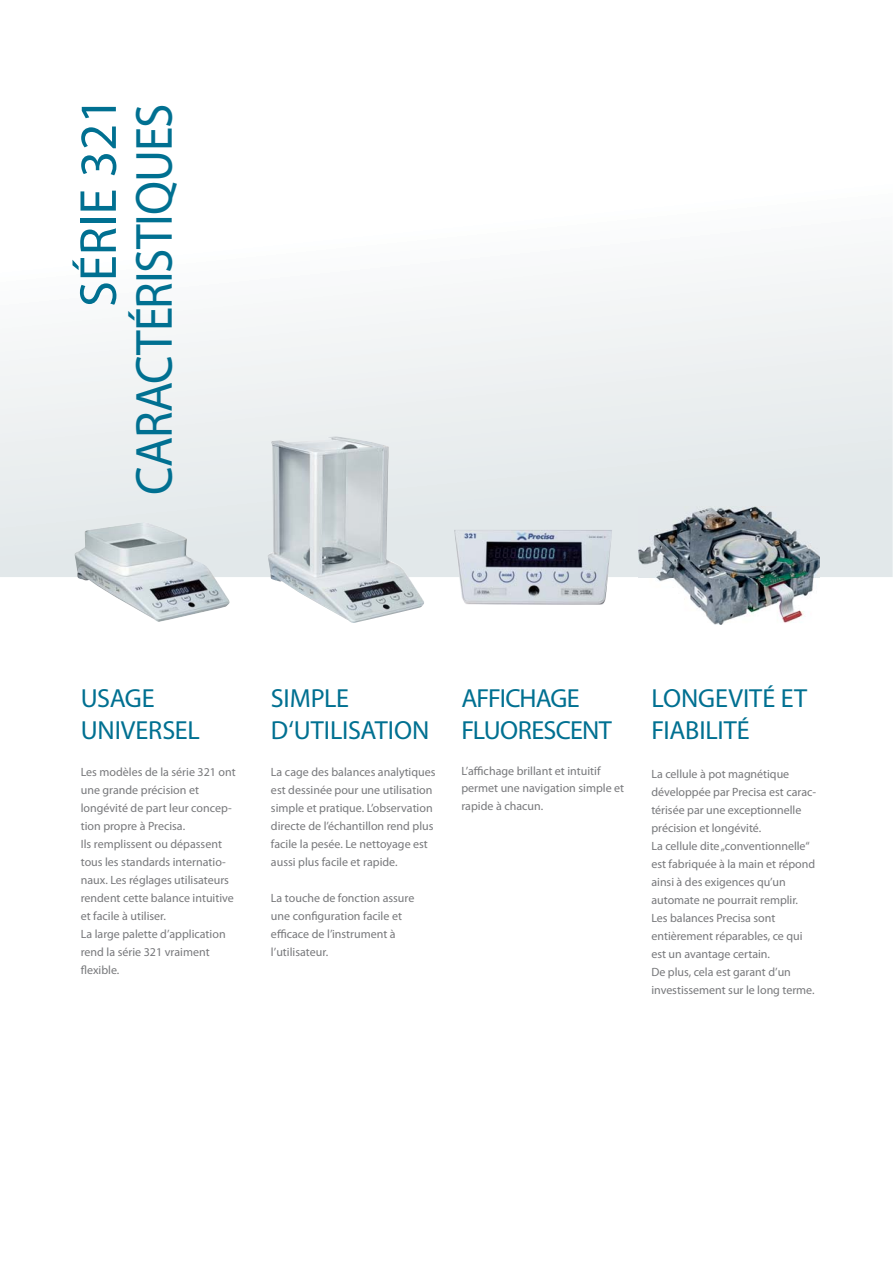
<style>
.page{position:relative;width:893px;height:1263px;background:#fff}
.page>*{position:absolute;margin:0;border:0;box-sizing:border-box;transform-origin:0 0}
.t1{font:52.5px/55.8px "Myriad Pro";letter-spacing:-.015em;color:#007091;text-align:right}
.t2{font:26.25px/31.5px "Myriad Pro";letter-spacing:-.015em;color:#007091}
.t3{font:26.25px/31.5px "Myriad Pro";letter-spacing:-.035em;color:#007091}
.t4{font:12px/18px "Myriad Pro";color:#77787b}
</style>
<div class="page">
<svg style="left:0;top:263px;width:893px;height:314px"></svg>
<img style="left:268px;top:437px;width:156px;height:186px">
<img style="left:454px;top:530px;width:158px;height:75px">
<img style="left:75px;top:522px;width:154px;height:100px">
<img style="left:638px;top:507px;width:182px;height:117px">
<h1 class="t1" style="left:74px;top:495px;width:399px;rotate:-90deg">SÉRIE 321<br>CARACTÉRISTIQUES</h1>
<h2 class="t2" style="left:81px;top:684px;width:121px">USAGE<br>UNIVERSEL</h2>
<p class="t4" style="left:81px;top:764px;width:157px">Les modèles de la série 321 ont une grande précision et longévité de part leur concep&shy;tion propre à Precisa.<br>Ils remplissent ou dépassent tous les standards internatio&shy;naux. Les réglages utilisateurs rendent cette balance intuitive et facile à utiliser.<br>La large palette d’application rend la série 321 vraiment flexible.</p>
<h2 class="t2" style="left:271px;top:684px;width:160px">SIMPLE<br>D‘UTILISATION</h2>
<p class="t4" style="left:271px;top:764px;width:166px">La cage des balances analytiques est dessinée pour une utilisation simple et pratique. L’observation directe de l’échantillon rend plus facile la pesée. Le nettoyage est aussi plus facile et rapide.</p>
<p class="t4" style="left:271px;top:890px;width:145px">La touche de fonction assure une configuration facile et efficace de l’instrument à l’utilisateur.</p>
<h2 class="t3" style="left:461px;top:684px;width:152px">AFFICHAGE<br>FLUORESCENT</h2>
<p class="t4" style="left:461px;top:762px;width:164px">L’affichage brillant et intuitif permet une navigation simple et rapide à chacun.</p>
<h2 class="t2" style="left:651px;top:684px;width:157px">LONGEVITÉ ET<br>FIABILITÉ</h2>
<p class="t4" style="left:651px;top:766px;width:166px">La cellule à pot magnétique développée par Precisa est carac&shy;térisée par une exceptionnelle précision et longévité.<br>La cellule dite „conventionnelle“ est fabriquée à la main et répond ainsi à des exigences qu’un automate ne pourrait remplir.<br>Les balances Precisa sont entièrement réparables, ce qui est un avantage certain.<br>De plus, cela est garant d’un investissement sur le long terme.</p>
</div>
